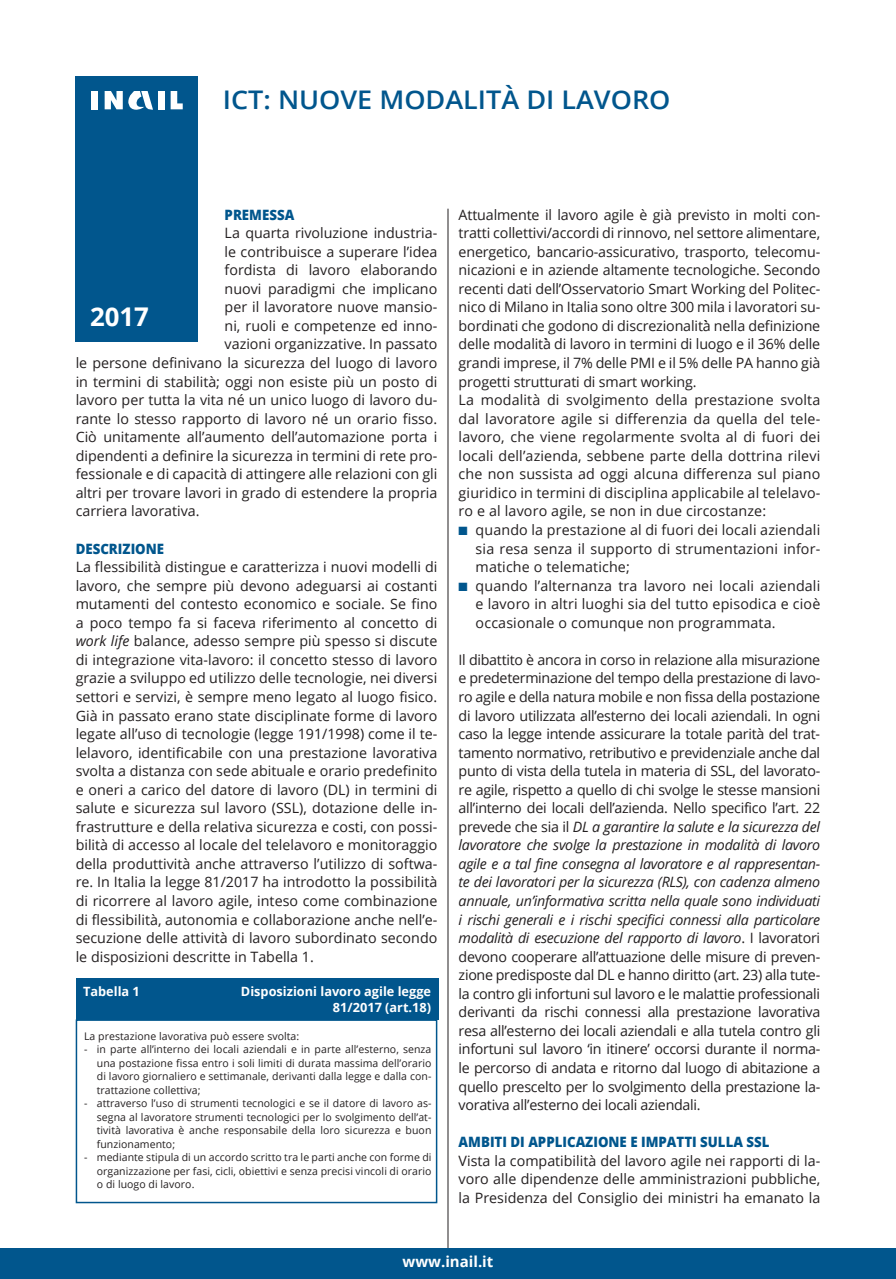
<style>
.page{position:relative;width:896px;height:1279px;background:#fff}
.page>*{position:absolute;margin:0;border:0;box-sizing:border-box;transform-origin:0 0}
.t1{font:700 25.8px "Open Sans";color:#fff}
.t2{font:600 25.65px "Open Sans";color:#01568d;scale:1.05 1}
.t3{font:700 15px "Open Sans";color:#fff}
.t4{font:14.25px/18.6px "Open Sans";color:#231f20;text-align:justify}
.t5{font:800 14.25px "Open Sans";color:#01568d;scale:.93 1}
.t6{font:700 12.75px/15.8px "Open Sans";color:#fff;text-align:right}
.t7{font:10.5px/13.5px "Open Sans";letter-spacing:.005em;color:#231f20;text-align:justify}
.s1{font-style:italic}
.s2{color:#01568d}
</style>
<div class="page">
<div style="left:0;top:1247px;width:895px;height:31px;background:#01568d"></div>
<div style="left:76px;top:76px;width:122px;height:133px;background:#01568d"></div>
<div style="left:91px;top:91px;width:6px;height:18px;background:#fff"></div>
<div style="left:158px;top:91px;width:6px;height:18px;background:#fff"></div>
<svg style="left:171px;top:91px;width:12px;height:18px"></svg>
<svg style="left:105px;top:91px;width:48px;height:19px"></svg>
<div style="left:76px;top:209px;width:122px;height:132px;background:#01568d"></div>
<hr style="left:447px;top:209px;width:1px;height:1038px;background:#231f20">
<div style="left:76px;top:978px;width:362px;height:41px;background:#01568d"></div>
<div style="left:76px;top:1019px;width:361px;height:183px;background:#fff;border:2px solid #01568d"></div>
<h2 class="t2" style="left:223px;top:82px;width:428px">ICT: NUOVE MODALITÀ DI LAVORO</h2>
<p class="t5" style="left:224px;top:203px;width:76px">PREMESSA</p>
<p class="t4" style="left:224px;top:223px;width:214px">La quarta rivoluzione industria-</p>
<p class="t4" style="left:224px;top:242px;width:214px">le contribuisce a superare l’idea</p>
<p class="t4" style="left:224px;top:260px;width:214px">fordista di lavoro elaborando</p>
<p class="t4" style="left:224px;top:279px;width:214px">nuovi paradigmi che implicano</p>
<p class="t4" style="left:224px;top:297px;width:214px">per il lavoratore nuove mansio-</p>
<p class="t4" style="left:224px;top:316px;width:214px">ni, ruoli e competenze ed inno-</p>
<p class="t4" style="left:224px;top:334px;width:214px">vazioni organizzative. In passato</p>
<p class="t4" style="left:76px;top:353px;width:363px">le persone definivano la sicurezza del luogo di lavoro</p>
<p class="t4" style="left:76px;top:371px;width:363px">in termini di stabilità; oggi non esiste più un posto di</p>
<p class="t4" style="left:76px;top:390px;width:363px">lavoro per tutta la vita né un unico luogo di lavoro du-</p>
<p class="t4" style="left:76px;top:409px;width:363px">rante lo stesso rapporto di lavoro né un orario fisso.</p>
<p class="t4" style="left:76px;top:427px;width:363px">Ciò unitamente all’aumento dell’automazione porta i</p>
<p class="t4" style="left:76px;top:446px;width:363px">dipendenti a definire la sicurezza in termini di rete pro-</p>
<p class="t4" style="left:76px;top:464px;width:363px">fessionale e di capacità di attingere alle relazioni con gli</p>
<p class="t4" style="left:76px;top:483px;width:363px">altri per trovare lavori in grado di estendere la propria</p>
<p class="t4" style="left:76px;top:501px;width:125px">carriera lavorativa.</p>
<p class="t5" style="left:76px;top:537px;width:97px">DESCRIZIONE</p>
<p class="t4" style="left:76px;top:557px;width:363px">La flessibilità distingue e caratterizza i nuovi modelli di lavoro, che sempre più devono adeguarsi ai costanti mutamenti del contesto economico e sociale. Se fino a poco tempo fa si faceva riferimento al concetto di <span class="s1">work life</span> balance, adesso sempre più spesso si discute di integrazione vita-lavoro: il concetto stesso di lavoro grazie a sviluppo ed utilizzo delle tecnologie, nei diversi settori e servizi, è sempre meno legato al luogo fisico.<br>Già in passato erano state disciplinate forme di lavoro legate all’uso di tecnologie (legge 191/1998) come il te&shy;lelavoro, identificabile con una prestazione lavorativa svolta a distanza con sede abituale e orario predefinito e oneri a carico del datore di lavoro (DL) in termini di salute e sicurezza sul lavoro (SSL), dotazione delle in&shy;frastrutture e della relativa sicurezza e costi, con possi&shy;bilità di accesso al locale del telelavoro e monitoraggio della produttività anche attraverso l’utilizzo di softwa&shy;re. In Italia la legge 81/2017 ha introdotto la possibilità di ricorrere al lavoro agile, inteso come combinazione di flessibilità, autonomia e collaborazione anche nell’e&shy;secuzione delle attività di lavoro subordinato secondo le disposizioni descritte in Tabella 1.</p>
<h1 class="t1" style="left:90px;top:299px;width:60px">2017</h1>
<p class="t6" style="left:83px;top:983px;width:58px">Tabella 1</p>
<p class="t6" style="left:241px;top:983px;width:192px">Disposizioni lavoro agile legge<br>81/2017 (art.18)</p>
<p class="t7" style="left:84px;top:1028px;width:217px">La prestazione lavorativa può essere svolta:</p>
<p class="t7" style="left:97px;top:1041px;width:336px;text-indent:-13px">- in parte all’interno dei locali aziendali e in parte all’esterno, senza una postazione fissa entro i soli limiti di durata massima dell’orario di lavoro giornaliero e settimanale, derivanti dalla legge e dalla con&shy;trattazione collettiva;</p>
<p class="t7" style="left:97px;top:1095px;width:336px;text-indent:-13px">- attraverso l’uso di strumenti tecnologici e se il datore di lavoro as&shy;segna al lavoratore strumenti tecnologici per lo svolgimento dell’at&shy;tività lavorativa è anche responsabile della loro sicurezza e buon funzionamento;</p>
<p class="t7" style="left:97px;top:1149px;width:336px;text-indent:-13px">- mediante stipula di un accordo scritto tra le parti anche con forme di organizzazione per fasi, cicli, obiettivi e senza precisi vincoli di orario o di luogo di lavoro.</p>
<p class="t4" style="left:458px;top:205px;width:363px;text-align:left">Attualmente il lavoro agile è già previsto in molti con&shy;tratti collettivi/accordi di rinnovo, nel settore alimentare, energetico, bancario-assicurativo, trasporto, telecomu&shy;nicazioni e in aziende altamente tecnologiche. Secondo recenti dati dell’Osservatorio Smart Working del Politec&shy;nico di Milano in Italia sono oltre 300 mila i lavoratori su&shy;bordinati che godono di discrezionalità̀nella definizione delle modalità̀di lavoro in termini di luogo e il 36% delle grandi imprese, il 7% delle PMI e il 5% delle PA hanno già progetti strutturati di smart working.<br>La modalità di svolgimento della prestazione svolta dal lavoratore agile si differenzia da quella del tele&shy;lavoro, che viene regolarmente svolta al di fuori dei locali dell’azienda, sebbene parte della dottrina rilevi che non sussista ad oggi alcuna differenza sul piano giuridico in termini di disciplina applicabile al telelavo&shy;ro e al lavoro agile, se non in due circostanze:</p>
<p class="t4" style="left:475px;top:520px;width:346px;text-indent:-17px"><span class="s2">■</span> quando la prestazione al di fuori dei locali aziendali sia resa senza il supporto di strumentazioni infor&shy;matiche o telematiche;</p>
<p class="t4" style="left:475px;top:575px;width:346px;text-indent:-17px"><span class="s2">■</span> quando l’alternanza tra lavoro nei locali aziendali e lavoro in altri luoghi sia del tutto episodica e cioè occasionale o comunque non programmata.</p>
<p class="t4" style="left:458px;top:650px;width:363px">Il dibattito è ancora in corso in relazione alla misurazione e predeterminazione del tempo della prestazione di lavo&shy;ro agile e della natura mobile e non fissa della postazione di lavoro utilizzata all’esterno dei locali aziendali. In ogni caso la legge intende assicurare la totale parità del trat&shy;tamento normativo, retributivo e previdenziale anche dal punto di vista della tutela in materia di SSL, del lavorato&shy;re agile, rispetto a quello di chi svolge le stesse mansioni all’interno dei locali dell’azienda. Nello specifico l’art. 22 prevede che sia il <span class="s1">DL a garantire la salute e la sicurezza del lavoratore che svolge la prestazione in modalità di lavoro agile e a tal fine consegna al lavoratore e al rappresentan&shy;te dei lavoratori per la sicurezza (RLS), con cadenza almeno annuale, un’informativa scritta nella quale sono individuati i rischi generali e i rischi specifici connessi alla particolare modalità di esecuzione del rapporto di lavoro</span>. I lavoratori devono cooperare all’attuazione delle misure di preven&shy;zione predisposte dal DL e hanno diritto (art. 23) alla tute&shy;la contro gli infortuni sul lavoro e le malattie professionali derivanti da rischi connessi alla prestazione lavorativa resa all’esterno dei locali aziendali e alla tutela contro gli infortuni sul lavoro ‘in itinere’ occorsi durante il norma&shy;le percorso di andata e ritorno dal luogo di abitazione a quello prescelto per lo svolgimento della prestazione la&shy;vorativa all’esterno dei locali aziendali.</p>
<p class="t5" style="left:458px;top:1130px;width:336px">AMBITI DI APPLICAZIONE E IMPATTI SULLA SSL</p>
<p class="t4" style="left:458px;top:1150px;width:363px">Vista la compatibilità del lavoro agile nei rapporti di la&shy;voro alle dipendenze delle amministrazioni pubbliche, la Presidenza del Consiglio dei ministri ha emanato la</p>
<p class="t3" style="left:402px;top:1250px;width:92px">www.inail.it</p>
</div>
